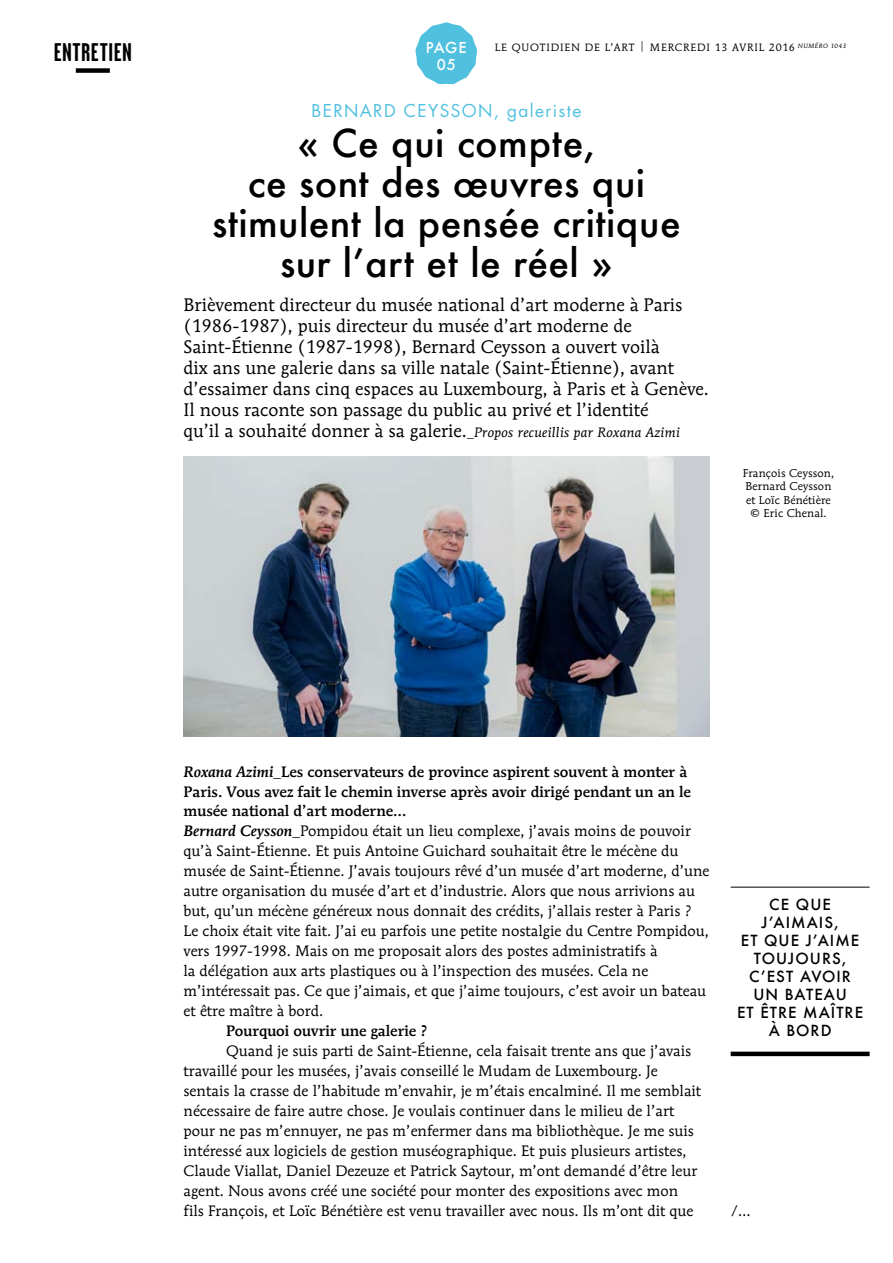
<style>
.page{position:relative;width:893px;height:1263px;background:#fff}
.page>*{position:absolute;margin:0;border:0;box-sizing:border-box;transform-origin:0 0}
.t1{font:500 37.5px/39.9px "Futura";letter-spacing:.01em;color:#000;text-align:center}
.t2{font:700 25.5px "Garage Gothic";letter-spacing:.02em;color:#000}
.t3{font:18px/21px "Mendoza Roman";color:#000}
.t4{font:17.25px "Futura";letter-spacing:.08em;color:#50c0df}
.t5{font:15px/20px "Mendoza Roman";color:#000}
.t6{font:500 15px/18px "Futura";letter-spacing:.07em;color:#000;text-align:center}
.t7{font:500 15px "Mendoza Roman";color:#000}
.t8{font:500 14.7px/16.5px "Futura";letter-spacing:.055em;color:#fff;text-align:center}
.t9{font:11.25px/13.5px "Mendoza Roman";letter-spacing:.01em;color:#000;text-align:center}
.t10{font:10.5px "Mendoza Roman";letter-spacing:.08em;color:#000}
.s1{font-style:italic;font-size:13.5px}
.s2{font-weight:500;font-style:italic}
.s3{font-weight:500}
</style>
<div class="page">
<svg style="left:415px;top:22px;width:62px;height:62px"></svg>
<div style="left:76px;top:68px;width:34px;height:5px;background:#000"></div>
<img style="left:184px;top:457px;width:525px;height:279px">
<hr style="left:731px;top:887px;width:139px;height:1px;background:#000">
<hr style="left:731px;top:1052px;width:139px;height:4px;background:#000">
<h2 class="t2" style="left:54px;top:38px;width:80px">ENTRETIEN</h2>
<p class="t8" style="left:426px;top:39px;width:43px">PAGE<br>05</p>
<p class="t10" style="left:495px;top:41px;width:353px">LE QUOTIDIEN DE L’ART | MERCREDI 13 AVRIL 2016 <sup>NUMÉRO</sup> <sup>1043</sup></p>
<p class="t4" style="left:312px;top:99px;width:271px">BERNARD CEYSSON, galeriste</p>
<h1 class="t1" style="left:212px;top:122px;width:470px">« Ce qui compte,<br>ce sont des œuvres qui stimulent la pensée critique sur l’art et le réel »</h1>
<p class="t3" style="left:184px;top:294px;width:527px">Brièvement directeur du musée national d’art moderne à Paris (1986-1987), puis directeur du musée d’art moderne de Saint-Étienne (1987-1998), Bernard Ceysson a ouvert voilà<br>dix ans une galerie dans sa ville natale (Saint-Étienne), avant d’essaimer dans cinq espaces au Luxembourg, à Paris et à Genève.<br>Il nous raconte son passage du public au privé et l’identité<br>qu’il a souhaité donner à sa galerie.<span class="s1">_Propos recueillis par Roxana Azimi</span></p>
<p class="t9" style="left:743px;top:466px;width:93px">François Ceysson,<br>Bernard Ceysson et Loïc Bénétière © Eric Chenal.</p>
<p class="t5" style="left:184px;top:761px;width:527px"><span class="s2">Roxana Azimi_</span><span class="s3">Les conservateurs de province aspirent souvent à monter à Paris. Vous avez fait le chemin inverse après avoir dirigé pendant un an le musée national d’art moderne…<br></span><span class="s2">Bernard Ceysson_</span>Pompidou était un lieu complexe, j’avais moins de pouvoir qu’à Saint-Étienne. Et puis Antoine Guichard souhaitait être le mécène du musée de Saint-Étienne. J’avais toujours rêvé d’un musée d’art moderne, d’une autre organisation du musée d’art et d’industrie. Alors que nous arrivions au but, qu’un mécène généreux nous donnait des crédits, j’allais rester à Paris ?<br>Le choix était vite fait. J’ai eu parfois une petite nostalgie du Centre Pompidou, vers 1997-1998. Mais on me proposait alors des postes administratifs à<br>la délégation aux arts plastiques ou à l’inspection des musées. Cela ne m’intéressait pas. Ce que j’aimais, et que j’aime toujours, c’est avoir un bateau et être maître à bord.</p>
<p class="t7" style="left:226px;top:1022px;width:203px">Pourquoi ouvrir une galerie ?</p>
<p class="t5" style="left:184px;top:1041px;width:519px;text-indent:43px">Quand je suis parti de Saint-Étienne, cela faisait trente ans que j’avais travaillé pour les musées, j’avais conseillé le Mudam de Luxembourg. Je sentais la crasse de l’habitude m’envahir, je m’étais encalminé. Il me semblait nécessaire de faire autre chose. Je voulais continuer dans le milieu de l’art pour ne pas m’ennuyer, ne pas m’enfermer dans ma bibliothèque. Je me suis intéressé aux logiciels de gestion muséographique. Et puis plusieurs artistes, Claude Viallat, Daniel Dezeuze et Patrick Saytour, m’ont demandé d’être leur agent. Nous avons créé une société pour monter des expositions avec mon fils François, et Loïc Bénétière est venu travailler avec nous. Ils m’ont dit que</p>
<p class="t6" style="left:737px;top:895px;width:128px">CE QUE<br>J’AIMAIS,<br>ET QUE J’AIME<br>TOUJOURS,<br>C’EST AVOIR<br>UN BATEAU<br>ET ÊTRE MAÎTRE<br>À BORD</p>
<p class="t5" style="left:731px;top:1201px;width:22px">/…</p>
</div>
